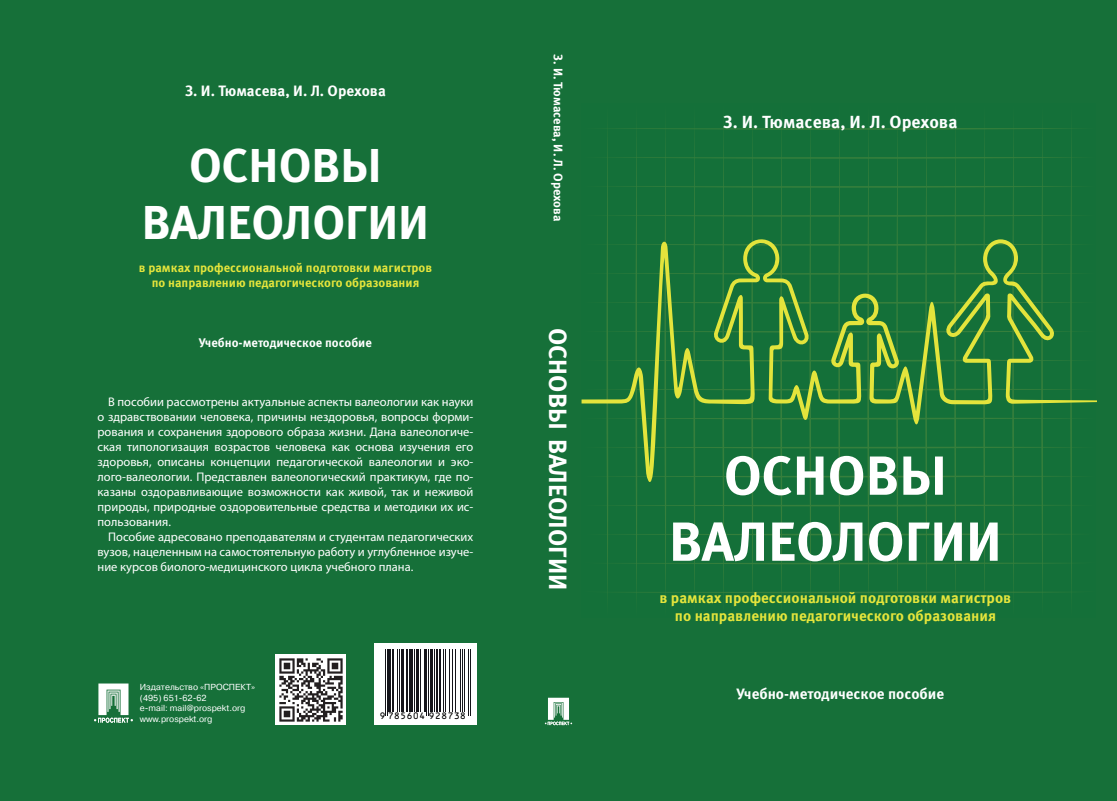
<style>
.page{position:relative;width:1117px;height:801px;background:#fff}
.page>*{position:absolute;margin:0;border:0;box-sizing:border-box;transform-origin:0 0}
.t1{font:700 55px/66px "Meta Pro";color:#fff;text-align:center}
.t2{font:700 47.5px/57px "Meta Pro";color:#fff;text-align:center}
.t3{font:700 25px "Meta Pro";color:#fff}
.t4{font:700 17.5px "Meta Pro";color:#fff}
.t5{font:700 15px/18px "Meta Pro";color:#e5e53c;text-align:center}
.t6{font:700 15px "Meta Pro";color:#fff}
.t7{font:12.5px/15px "Myriad Pro";color:#fff;text-align:justify}
.t8{font:700 12.5px/15px "Meta Pro";color:#e5e53c;text-align:center}
.t9{font:700 12.5px "Meta Pro";color:#fff}
.t10{font:8.75px/10.5px "Pragmatica C";color:#fff}
.t11{font:8.62px "ocrb 10";color:#000001}
</style>
<div class="page">
<div style="left:0;top:0;width:1116px;height:801px;background:#167039"></div>
<svg style="left:607px;top:128px;width:465px;height:466px"></svg>
<svg style="left:581px;top:232px;width:515px;height:253px"></svg>
<img style="left:275px;top:654px;width:71px;height:71px">
<svg style="left:94px;top:683px;width:39px;height:40px"></svg>
<div style="left:374px;top:643px;width:103px;height:82px;background:#fff"></div>
<svg style="left:544px;top:698px;width:28px;height:27px"></svg>
<hr style="left:385px;top:649px;width:1px;height:67px;background:#15141a">
<hr style="left:386px;top:649px;width:1px;height:67px;background:#15141a">
<hr style="left:388px;top:649px;width:3px;height:63px;background:#15141a">
<hr style="left:392px;top:649px;width:2px;height:63px;background:#15141a">
<hr style="left:396px;top:649px;width:1px;height:63px;background:#15141a">
<hr style="left:399px;top:649px;width:1px;height:63px;background:#15141a">
<hr style="left:401px;top:649px;width:3px;height:63px;background:#15141a">
<hr style="left:405px;top:649px;width:1px;height:63px;background:#15141a">
<hr style="left:407px;top:649px;width:1px;height:63px;background:#15141a">
<hr style="left:409px;top:649px;width:4px;height:63px;background:#15141a">
<hr style="left:413px;top:649px;width:1px;height:63px;background:#15141a">
<hr style="left:416px;top:649px;width:3px;height:63px;background:#15141a">
<hr style="left:420px;top:649px;width:1px;height:63px;background:#15141a">
<hr style="left:423px;top:649px;width:2px;height:63px;background:#15141a">
<hr style="left:426px;top:649px;width:1px;height:67px;background:#15141a">
<hr style="left:428px;top:649px;width:1px;height:67px;background:#15141a">
<hr style="left:430px;top:649px;width:2px;height:63px;background:#15141a">
<hr style="left:433px;top:649px;width:1px;height:63px;background:#15141a">
<hr style="left:436px;top:649px;width:2px;height:63px;background:#15141a">
<hr style="left:439px;top:649px;width:1px;height:63px;background:#15141a">
<hr style="left:442px;top:649px;width:1px;height:63px;background:#15141a">
<hr style="left:445px;top:649px;width:1px;height:63px;background:#15141a">
<hr style="left:449px;top:649px;width:1px;height:63px;background:#15141a">
<hr style="left:452px;top:649px;width:1px;height:63px;background:#15141a">
<hr style="left:455px;top:649px;width:1px;height:63px;background:#15141a">
<hr style="left:459px;top:649px;width:1px;height:63px;background:#15141a">
<hr style="left:461px;top:649px;width:1px;height:63px;background:#15141a">
<hr style="left:464px;top:649px;width:1px;height:63px;background:#15141a">
<hr style="left:468px;top:649px;width:1px;height:67px;background:#15141a">
<hr style="left:469px;top:649px;width:1px;height:67px;background:#15141a">
<p class="t6" style="left:185px;top:82px;width:202px">З. И. Тюмасева, И. Л. Орехова</p>
<h2 class="t2" style="left:142px;top:138px;width:289px">ОСНОВЫ<br>ВАЛЕОЛОГИИ</h2>
<p class="t8" style="left:139px;top:260px;width:295px">в рамках профессиональной подготовки магистров по направлению педагогического образования</p>
<p class="t9" style="left:199px;top:334px;width:174px">Учебно-методическое пособие</p>
<p class="t7" style="left:97px;top:394px;width:377px;text-indent:11px">В пособии рассмотрены актуальные аспекты валеологии как науки о здравствовании человека, причины нездоровья, вопросы форми&shy;рования и сохранения здорового образа жизни. Дана валеологиче&shy;ская типологизация возрастов человека как основа изучения его здоровья, описаны концепции педагогической валеологии и эко&shy;лого-валеологии. Представлен валеологический практикум, где по&shy;казаны оздоравливающие возможности как живой, так и неживой природы, природные оздоровительные средства и методики их ис&shy;пользования.</p>
<p class="t7" style="left:97px;top:529px;width:377px;text-indent:11px">Пособие адресовано преподавателям и студентам педагогических вузов, нацеленным на самостоятельную работу и углубленное изуче&shy;ние курсов биолого-медицинского цикла учебного плана.</p>
<p class="t10" style="left:140px;top:682px;width:117px">Издательство «ПРОСПЕКТ» (495) 651-62-62<br>e-mail: mail@prospekt.org www.prospekt.org</p>
<p class="t11" style="left:379px;top:711px;width:88px">9 785604 928738</p>
<p class="t9" style="left:566px;top:54px;width:169px;rotate:90deg">З. И. Тюмасева, И. Л. Орехова</p>
<h3 class="t3" style="left:573px;top:328px;width:263px;rotate:90deg">ОСНОВЫ ВАЛЕОЛОГИИ</h3>
<h3 class="t4" style="left:723px;top:111px;width:236px">З. И. Тюмасева, И. Л. Орехова</h3>
<h1 class="t1" style="left:668px;top:444px;width:334px">ОСНОВЫ<br>ВАЛЕОЛОГИИ</h1>
<p class="t5" style="left:659px;top:589px;width:353px">в рамках профессиональной подготовки магистров по направлению педагогического образования</p>
<p class="t6" style="left:736px;top:684px;width:209px">Учебно-методическое пособие</p>
</div>
